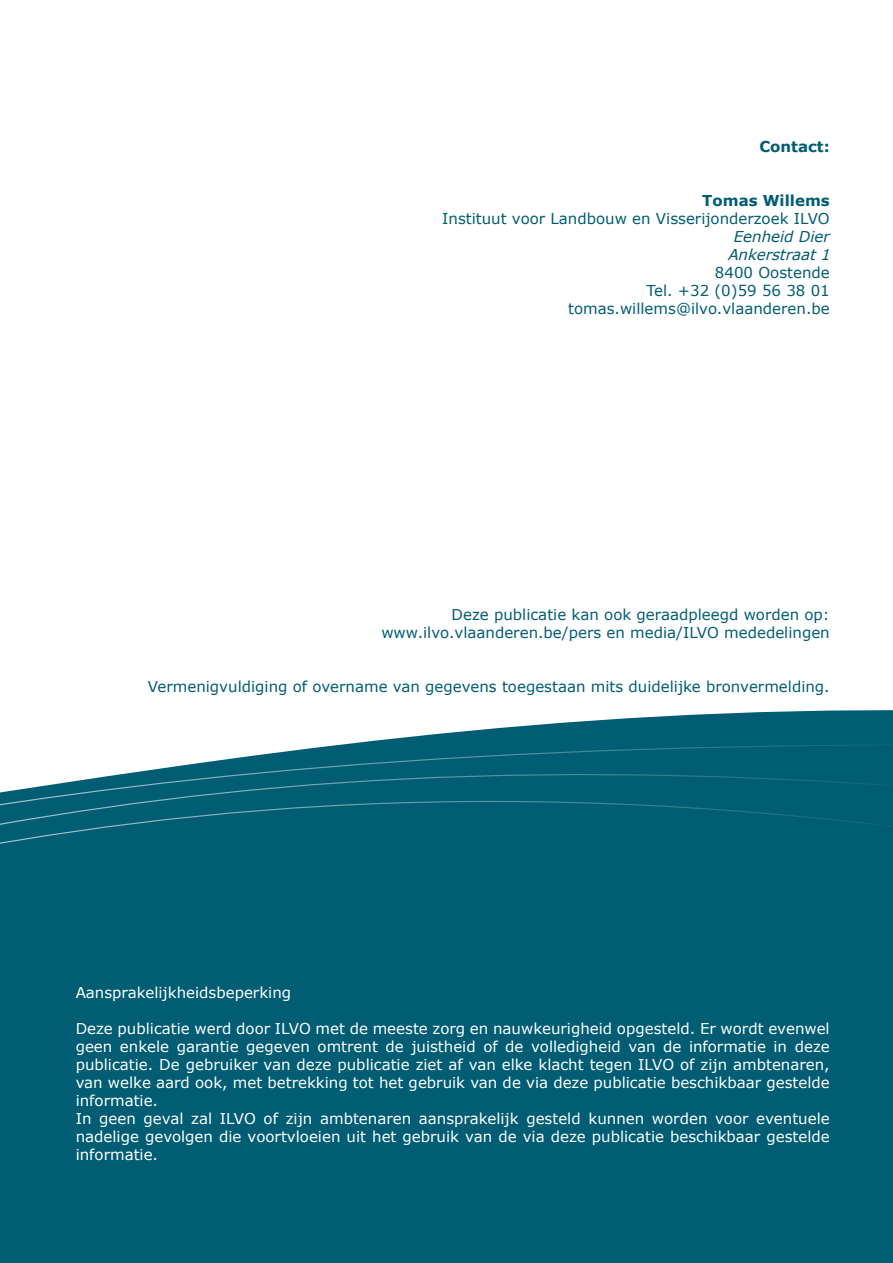
<style>
.page{position:relative;width:893px;height:1263px;background:#fff}
.page>*{position:absolute;margin:0;border:0;box-sizing:border-box;transform-origin:0 0}
.t1{font:15px/18px "Verdana";color:#fff;text-align:justify}
.t2{font:15px "Verdana";color:#005d74}
.t3{font:700 15px "Verdana";color:#005d74}
.t4{font:italic 15px "Verdana";color:#005d74}
.t5{font:italic 15px "Verdana";color:#005d74}
</style>
<div class="page">
<div style="left:0;top:710px;width:893px;height:553px;background:#005d74"></div>
<svg style="left:0;top:722px;width:893px;height:314px;background:#11687d"></svg>
<p class="t3" style="left:759px;top:136px;width:72px">Contact:</p>
<p class="t3" style="left:702px;top:190px;width:129px">Tomas Willems</p>
<p class="t2" style="left:442px;top:208px;width:389px">Instituut voor Landbouw en Visserijonderzoek ILVO</p>
<p class="t5" style="left:734px;top:226px;width:98px">Eenheid Dier</p>
<p class="t4" style="left:727px;top:244px;width:109px">Ankerstraat1</p>
<p class="t2" style="left:715px;top:262px;width:116px">8400 Oostende</p>
<p class="t2" style="left:646px;top:280px;width:185px">Tel. +32 (0)59 56 38 01</p>
<p class="t2" style="left:568px;top:298px;width:263px">tomas.willems@ilvo.vlaanderen.be</p>
<p class="t2" style="left:452px;top:604px;width:380px">Deze publicatie kan ook geraadpleegd worden op:</p>
<p class="t2" style="left:381px;top:622px;width:450px">www.ilvo.vlaanderen.be/pers en media/ILVO mededelingen</p>
<p class="t2" style="left:148px;top:676px;width:683px">Vermenigvuldiging of overname van gegevens toegestaan mits duidelijke bronvermelding.</p>
<p class="t1" style="left:76px;top:983px;width:217px">Aansprakelijkheidsbeperking</p>
<p class="t1" style="left:76px;top:1019px;width:756px">Deze publicatie werd door ILVO met de meeste zorg en nauwkeurigheid opgesteld. Er wordt evenwel geen enkele garantie gegeven omtrent de juistheid of de volledigheid van de informatie in deze publicatie. De gebruiker van deze publicatie ziet af van elke klacht tegen ILVO of zijn ambtenaren, van welke aard ook, met betrekking tot het gebruik van de via deze publicatie beschikbaar gestelde informatie.</p>
<p class="t1" style="left:76px;top:1109px;width:756px">In geen geval zal ILVO of zijn ambtenaren aansprakelijk gesteld kunnen worden voor eventuele nadelige gevolgen die voortvloeien uit het gebruik van de via deze publicatie beschikbaar gestelde informatie.</p>
</div>
